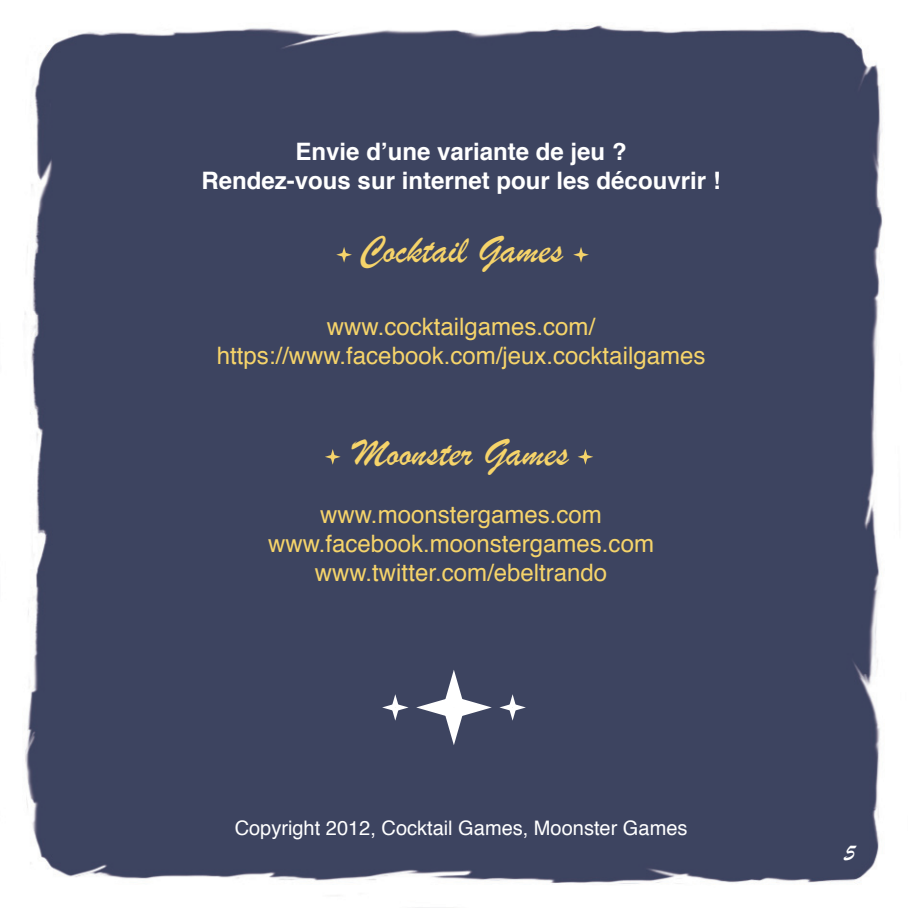
<style>
.page{position:relative;width:908px;height:908px;background:#fff}
.page>*{position:absolute;margin:0;border:0;box-sizing:border-box;transform-origin:0 0}
.t1{font:40px "Brush Script";color:#f6d46a}
.t2{font:24px "Helvetica";color:#f6d46a}
.t3{font:700 24px "Helvetica";color:#fff}
.t4{font:24px "Brush Script";color:#fff}
.t5{font:20px "Helvetica";color:#fff}
</style>
<div class="page">
<div style="left:25px;top:25px;width:858px;height:871px;background:#3d4460"></div>
<svg style="left:416px;top:669px;width:75px;height:75px"></svg>
<svg style="left:499px;top:694px;width:26px;height:26px"></svg>
<svg style="left:382px;top:694px;width:26px;height:26px"></svg>
<svg style="left:336px;top:247px;width:16px;height:15px"></svg>
<svg style="left:573px;top:247px;width:15px;height:15px"></svg>
<svg style="left:325px;top:448px;width:15px;height:16px"></svg>
<svg style="left:577px;top:448px;width:16px;height:16px"></svg>
<p class="t3" style="left:295px;top:132px;width:332px">Envie d’une variante de jeu ?</p>
<p class="t3" style="left:201px;top:161px;width:520px">Rendez-vous sur internet pour les découvrir !</p>
<p class="t1" style="left:359px;top:225px;width:205px">Cocktail Games</p>
<p class="t2" style="left:327px;top:308px;width:270px">www.cocktailgames.com/</p>
<p class="t2" style="left:217px;top:336px;width:490px">https://www.facebook.com/jeux.cocktailgames</p>
<p class="t1" style="left:353px;top:428px;width:217px">Moonster Games</p>
<p class="t2" style="left:320px;top:496px;width:283px">www.moonstergames.com</p>
<p class="t2" style="left:268px;top:524px;width:387px">www.facebook.moonstergames.com</p>
<p class="t2" style="left:315px;top:553px;width:294px">www.twitter.com/ebeltrando</p>
<p class="t5" style="left:234px;top:812px;width:454px">Copyright 2012, Cocktail Games, Moonster Games</p>
<p class="t4" style="left:844px;top:837px;width:12px">5</p>
</div>
